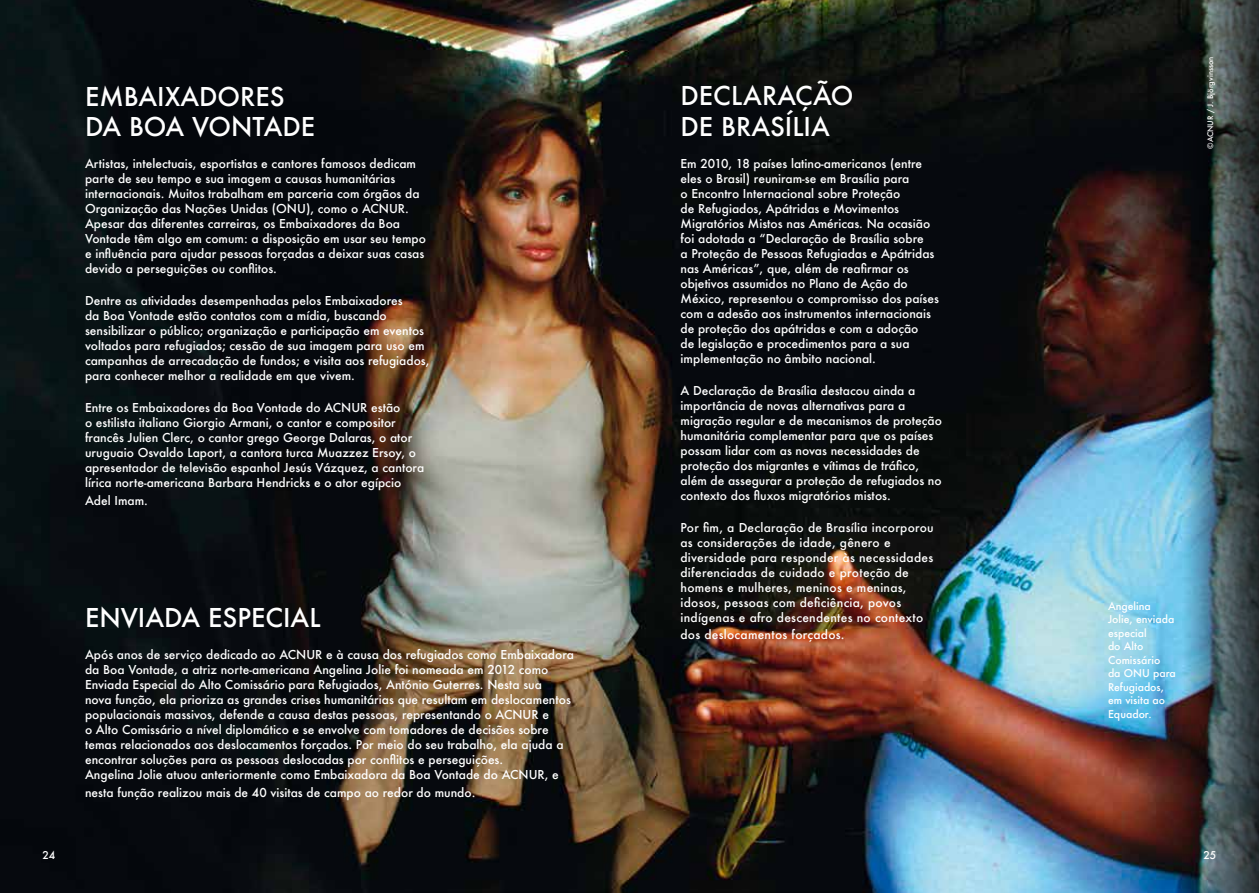
<style>
.page{position:relative;width:1259px;height:893px;background:#fff}
.page>*{position:absolute;margin:0;border:0;box-sizing:border-box;transform-origin:0 0}
.t1{font:500 25.35px/30.5px "Futura";color:#fff}
.t2{font:500 12px/15px "Futura";color:#fff}
.t3{font:500 12px/15px "Futura";letter-spacing:.02em;color:#fff}
.t4{font:500 10.5px/13.5px "Futura";color:#fff}
.t5{font:500 7.5px "Futura";color:#fff}
</style>
<div class="page">
<img style="left:0;top:0;width:1182px;height:893px">
<img style="left:1182px;top:0;width:77px;height:893px">
<h1 class="t1" style="left:85px;top:81px;width:232px">EMBAIXADORES<br>DA BOA VONTADE</h1>
<p class="t2" style="left:85px;top:156px;width:342px">Artistas, intelectuais, esportistas e cantores famosos dedicam parte de seu tempo e sua imagem a causas humanitárias internacionais. Muitos trabalham em parceria com órgãos da Organização das Nações Unidas (ONU), como o ACNUR.<br>Apesar das diferentes carreiras, os Embaixadores da Boa Vontade têm algo em comum: a disposição em usar seu tempo e influência para ajudar pessoas forçadas a deixar suas casas devido a perseguições ou conflitos.</p>
<p class="t2" style="left:85px;top:293px;width:346px">Dentre as atividades desempenhadas pelos Embaixadores<br>da Boa Vontade estão contatos com a mídia, buscando sensibilizar o público; organização e participação em eventos voltados para refugiados; cessão de sua imagem para uso em campanhas de arrecadação de fundos; e visita aos refugiados, para conhecer melhor a realidade em que vivem.</p>
<p class="t2" style="left:85px;top:400px;width:341px">Entre os Embaixadores da Boa Vontade do ACNUR estão<br>o estilista italiano Giorgio Armani, o cantor e compositor francês Julien Clerc, o cantor grego George Dalaras, o ator uruguaio Osvaldo Laport, a cantora turca Muazzez Ersoy, o apresentador de televisão espanhol Jesús Vázquez, a cantora lírica norte-americana Barbara Hendricks e o ator egípcio</p>
<p class="t2" style="left:85px;top:493px;width:64px">Adel Imam.</p>
<h1 class="t1" style="left:85px;top:602px;width:237px">ENVIADA ESPECIAL</h1>
<p class="t2" style="left:85px;top:647px;width:490px">Após anos de serviço dedicado ao ACNUR e à causa dos refugiados como Embaixadora da Boa Vontade, a atriz norte-americana Angelina Jolie foi nomeada em 2012 como Enviada Especial do Alto Comissário para Refugiados, António Guterres. Nesta sua<br>nova função, ela prioriza as grandes crises humanitárias que resultam em deslocamentos populacionais massivos, defende a causa destas pessoas, representando o ACNUR e<br>o Alto Comissário a nível diplomático e se envolve com tomadores de decisões sobre temas relacionados aos deslocamentos forçados. Por meio do seu trabalho, ela ajuda a encontrar soluções para as pessoas deslocadas por conflitos e perseguições.<br>Angelina Jolie atuou anteriormente como Embaixadora da Boa Vontade do ACNUR, e</p>
<p class="t2" style="left:85px;top:785px;width:392px">nesta função realizou mais de 40 visitas de campo ao redor do mundo.</p>
<h1 class="t1" style="left:680px;top:80px;width:175px">DECLARAÇÃO<br>DE BRASÍLIA</h1>
<p class="t2" style="left:680px;top:155px;width:260px">Em 2010, 18 países latino-americanos (entre eles o Brasil) reuniram-se em Brasília para<br>o Encontro Internacional sobre Proteção<br>de Refugiados, Apátridas e Movimentos Migratórios Mistos nas Américas. Na ocasião foi adotada a “Declaração de Brasília sobre<br>a Proteção de Pessoas Refugiadas e Apátridas nas Américas”, que, além de reafirmar os objetivos assumidos no Plano de Ação do México, representou o compromisso dos países com a adesão aos instrumentos internacionais de proteção dos apátridas e com a adoção<br>de legislação e procedimentos para a sua implementação no âmbito nacional.</p>
<p class="t2" style="left:680px;top:382px;width:263px">A Declaração de Brasília destacou ainda a importância de novas alternativas para a migração regular e de mecanismos de proteção humanitária complementar para que os países possam lidar com as novas necessidades de proteção dos migrantes e vítimas de tráfico, além de assegurar a proteção de refugiados no contexto dos fluxos migratórios mistos.</p>
<p class="t3" style="left:680px;top:519px;width:255px">Por fim, a Declaração de Brasília incorporou as considerações de idade, gênero e diversidade para responder às necessidades diferenciadas de cuidado e proteção de homens e mulheres, meninos e meninas, idosos, pessoas com deficiência, povos indígenas e afro descendentes no contexto</p>
<p class="t3" style="left:680px;top:627px;width:166px">dos deslocamentos forçados.</p>
<p class="t5" style="left:1205px;top:149px;width:94px;rotate:-90deg">©ACNUR / J. Björgvinsson</p>
<p class="t4" style="left:1108px;top:599px;width:69px">Angelina<br>Jolie, enviada especial<br>do Alto<br>Comissário<br>da ONU para<br>Refugiados, em visita ao<br>Equador.</p>
<p class="t4" style="left:43px;top:848px;width:14px">24</p>
<p class="t4" style="left:1203px;top:848px;width:14px">25</p>
</div>
